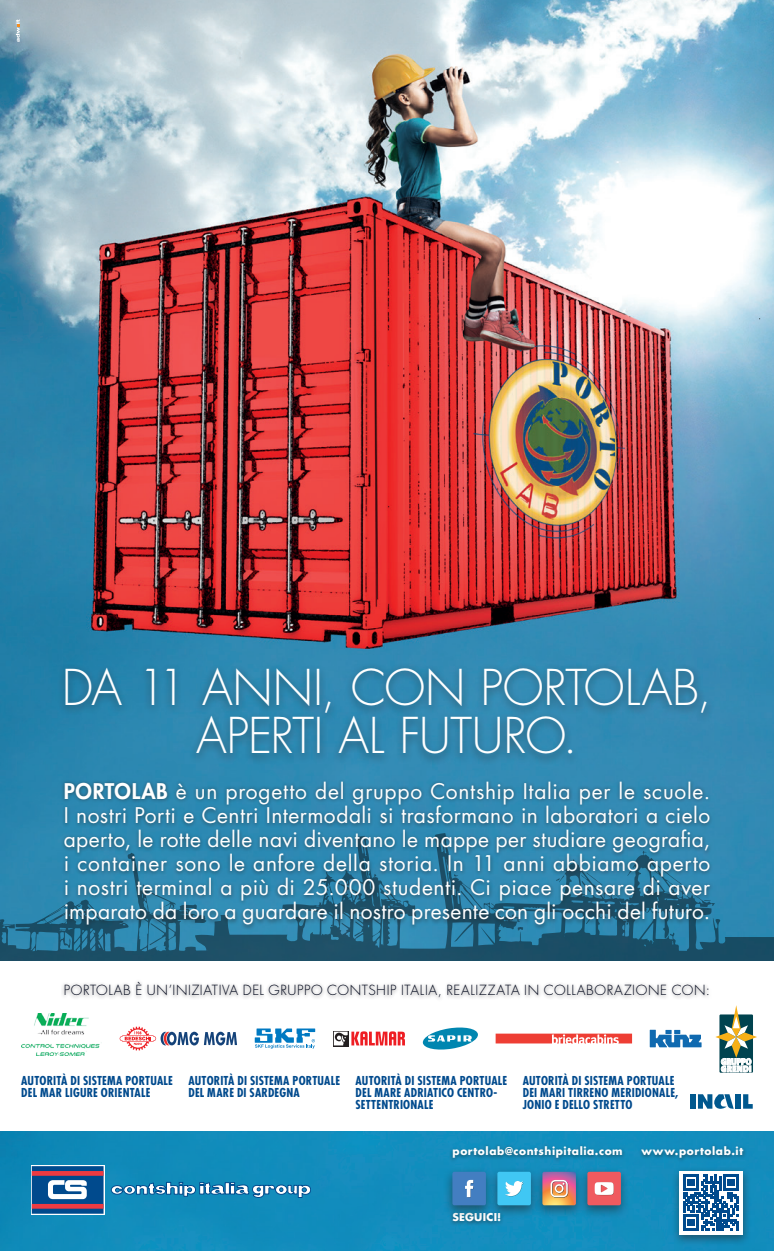
<style>
.page{position:relative;width:774px;height:1251px;background:#fff}
.page>*{position:absolute;margin:0;border:0;box-sizing:border-box;transform-origin:0 0}
.t1{font:300 48px/48px "Futura Std";letter-spacing:-.01em;color:#fff;text-align:center}
.t2{font:21px/24px "Futura Std";letter-spacing:.01em;color:#fff;text-align:justify}
.t3{font:300 13.5px "Futura Std";letter-spacing:.045em;color:#00061a}
.t4{font:700 condensed 12px/12px "Futura Std";letter-spacing:.015em;color:#004a8d}
.t5{font:700 10.5px "Futura Std";letter-spacing:.055em;color:#fff}
.t6{font:700 10.5px "Futura Std";letter-spacing:.02em;color:#fff}
.s1{font-weight:800}
</style>
<div class="page">
<img style="left:0;top:0;width:774px;height:832px">
<div style="left:0;top:1131px;width:774px;height:119px;background:#118cbd"></div>
<svg style="left:0;top:832px;width:774px;height:127px;background:#256f90"></svg>
<svg style="left:16px;top:19px;width:4px;height:23px"></svg>
<div style="left:58px;top:662px;width:657px;height:103px;background:#231f20;opacity:.5"></div>
<div style="left:61px;top:779px;width:652px;height:150px;background:#231f20;opacity:.5"></div>
<svg style="left:31px;top:1164px;width:74px;height:50px"></svg>
<svg style="left:32px;top:1165px;width:72px;height:48px"></svg>
<div style="left:32px;top:1203px;width:72px;height:5px;background:#ee3a41"></div>
<div style="left:32px;top:1170px;width:72px;height:5px;background:#ee3a41"></div>
<svg style="left:111px;top:1181px;width:200px;height:16px"></svg>
<div style="left:450px;top:1143px;width:297px;height:19px;background:#231f20;opacity:.5"></div>
<div style="left:448px;top:1210px;width:56px;height:15px;background:#231f20;opacity:.5"></div>
<div style="left:578px;top:1166px;width:52px;height:52px;background:#231f20;opacity:.5"></div>
<div style="left:587px;top:1171px;width:34px;height:33px;background:#f05a5f;border-radius:2px"></div>
<svg style="left:595px;top:1182px;width:19px;height:12px"></svg>
<div style="left:488px;top:1166px;width:52px;height:52px;background:#231f20;opacity:.5"></div>
<div style="left:497px;top:1171px;width:34px;height:33px;background:#40c7f4;border-radius:2px"></div>
<svg style="left:505px;top:1181px;width:19px;height:15px"></svg>
<div style="left:443px;top:1166px;width:52px;height:52px;background:#231f20;opacity:.5"></div>
<div style="left:452px;top:1171px;width:34px;height:33px;background:#437ec1;border-radius:2px"></div>
<svg style="left:465px;top:1179px;width:9px;height:18px"></svg>
<div style="left:533px;top:1166px;width:52px;height:52px;background:#231f20;opacity:.5"></div>
<svg style="left:542px;top:1171px;width:34px;height:33px"></svg>
<div style="left:672px;top:1166px;width:78px;height:79px;background:#231f20;opacity:.5"></div>
<div style="left:679px;top:1170px;width:64px;height:64px;background:#fff"></div>
<svg style="left:683px;top:1174px;width:56px;height:55px"></svg>
<div style="left:61px;top:978px;width:650px;height:24px;background:#231f20;opacity:.5"></div>
<svg style="left:333px;top:1031px;width:16px;height:15px"></svg>
<svg style="left:334px;top:1031px;width:71px;height:14px"></svg>
<svg style="left:496px;top:1033px;width:136px;height:10px"></svg>
<svg style="left:423px;top:1027px;width:55px;height:22px"></svg>
<svg style="left:650px;top:1029px;width:51px;height:18px"></svg>
<svg style="left:255px;top:1028px;width:60px;height:20px"></svg>
<svg style="left:120px;top:1026px;width:117px;height:24px"></svg>
<svg style="left:719px;top:1014px;width:34px;height:58px"></svg>
<svg style="left:715px;top:1005px;width:42px;height:66px"></svg>
<img style="left:21px;top:1013px;width:81px;height:42px">
<div style="left:690px;top:1093px;width:5px;height:15px;background:#00588e"></div>
<div style="left:735px;top:1093px;width:5px;height:15px;background:#00588e"></div>
<svg style="left:743px;top:1094px;width:10px;height:14px"></svg>
<svg style="left:698px;top:1094px;width:36px;height:14px"></svg>
<h1 class="t1" style="left:62px;top:665px;width:651px">DA 11 ANNI, CON PORTOLAB,<br>APERTI AL FUTURO.</h1>
<p class="t2" style="left:64px;top:779px;width:648px"><span class="s1">PORTOLAB</span> è un progetto del gruppo Contship Italia per le scuole.<br>I nostri Porti e Centri Intermodali si trasformano in laboratori a cielo aperto, le rotte delle navi diventano le mappe per studiare geografia, i container sono le anfore della storia. In 11 anni abbiamo aperto i nostri terminal a più di 25.000 studenti. Ci piace pensare di aver imparato da loro a guardare il nostro presente con gli occhi del futuro.</p>
<p class="t3" style="left:64px;top:981px;width:648px">PORTOLAB È UN’INIZIATIVA DEL GRUPPO CONTSHIP ITALIA, REALIZZATA IN COLLABORAZIONE CON:</p>
<p class="t4" style="left:21px;top:1074px;width:153px">AUTORITÀ DI SISTEMA PORTUALE<br>DEL MAR LIGURE ORIENTALE</p>
<p class="t4" style="left:356px;top:1074px;width:153px">AUTORITÀ DI SISTEMA PORTUALE<br>DEL MARE ADRIATICO CENTRO-<br>SETTENTRIONALE</p>
<p class="t4" style="left:188px;top:1074px;width:153px">AUTORITÀ DI SISTEMA PORTUALE<br>DEL MARE DI SARDEGNA</p>
<p class="t4" style="left:523px;top:1074px;width:157px">AUTORITÀ DI SISTEMA PORTUALE<br>DEI MARI TIRRENO MERIDIONALE,<br>JONIO E DELLO STRETTO</p>
<p class="t5" style="left:452px;top:1143px;width:172px">portolab@contshipitalia.com</p>
<p class="t5" style="left:641px;top:1143px;width:103px">www.portolab.it</p>
<p class="t6" style="left:452px;top:1209px;width:50px">SEGUICI!</p>
</div>
